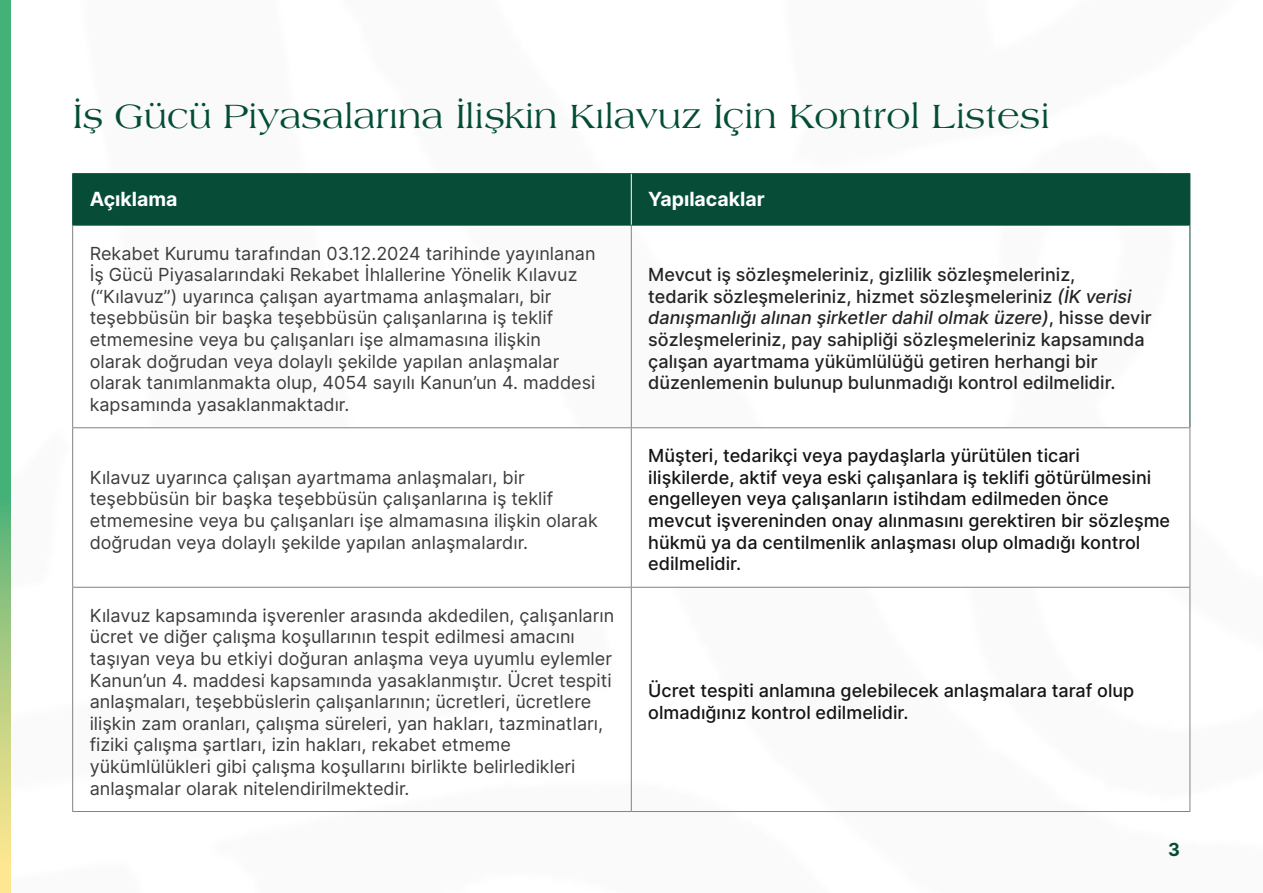
<style>
.page{position:relative;width:1263px;height:893px;background:#fff}
.page>*{position:absolute;margin:0;border:0;box-sizing:border-box;transform-origin:0 0}
.t1{font:36px "Americana Std FUHA Regular";color:#034d37}
.t2{font:700 19.5px "Inter";color:#fff}
.t3{font:18px/21.6px "Inter";color:#3c3c3b}
.t4{font:500 18px/21.6px "Inter";color:#141414}
.t5{font:500 18px/21.6px "Inter";color:#242324}
.t6{font:700 18px "Inter";color:#034d37}
.s1{font-style:italic}
</style>
<div class="page">
<div style="left:73px;top:174px;width:1116px;height:51px;background:#064c37"></div>
<svg style="left:73px;top:428px;width:1116px;height:159px"></svg>
<hr style="left:1189px;top:225px;width:1px;height:202px;background:#064c37">
<hr style="left:72px;top:225px;width:1px;height:202px;background:#828282">
<hr style="left:631px;top:225px;width:1px;height:202px;background:#828282">
<hr style="left:72px;top:428px;width:1px;height:159px;background:#828282">
<hr style="left:631px;top:428px;width:1px;height:159px;background:#828282">
<hr style="left:72px;top:588px;width:1px;height:223px;background:#828282">
<hr style="left:631px;top:588px;width:1px;height:223px;background:#828282">
<hr style="left:72px;top:427px;width:559px;height:1px;background:#828282">
<hr style="left:631px;top:427px;width:559px;height:1px;background:#828282">
<hr style="left:1189px;top:428px;width:1px;height:159px;background:#828282">
<hr style="left:72px;top:587px;width:559px;height:1px;background:#828282">
<hr style="left:631px;top:587px;width:559px;height:1px;background:#828282">
<hr style="left:1189px;top:588px;width:1px;height:223px;background:#828282">
<hr style="left:72px;top:811px;width:559px;height:1px;background:#828282">
<hr style="left:631px;top:811px;width:559px;height:1px;background:#828282">
<hr style="left:631px;top:173px;width:559px;height:1px;background:#064c37">
<hr style="left:1189px;top:174px;width:1px;height:51px;background:#064c37">
<hr style="left:631px;top:225px;width:559px;height:1px;background:#064c37">
<hr style="left:72px;top:173px;width:559px;height:1px;background:#064c37">
<hr style="left:72px;top:225px;width:559px;height:1px;background:#064c37">
<hr style="left:631px;top:174px;width:1px;height:51px;background:#fff">
<hr style="left:72px;top:174px;width:1px;height:51px;background:#064c37">
<svg style="left:0;top:0;width:11px;height:893px;background:#75be7d"></svg>
<h1 class="t1" style="left:72px;top:92px;width:979px">İş Gücü Piyasalarına İlişkin Kılavuz İçin Kontrol Listesi</h1>
<p class="t2" style="left:90px;top:185px;width:89px">Açıklama</p>
<p class="t2" style="left:648px;top:185px;width:118px">Yapılacaklar</p>
<p class="t3" style="left:90px;top:242px;width:507px">Rekabet Kurumu tarafından 03.12.2024 tarihinde yayınlanan İş Gücü Piyasalarındaki Rekabet İhlallerine Yönelik Kılavuz (“Kılavuz”) uyarınca çalışan ayartmama anlaşmaları, bir teşebbüsün bir başka teşebbüsün çalışanlarına iş teklif etmemesine veya bu çalışanları işe almamasına ilişkin olarak doğrudan veya dolaylı şekilde yapılan anlaşmalar olarak tanımlanmakta olup, 4054 sayılı Kanun’un 4. maddesi kapsamında yasaklanmaktadır.</p>
<p class="t5" style="left:648px;top:263px;width:505px">Mevcut iş sözleşmeleriniz, gizlilik sözleşmeleriniz,<br>tedarik sözleşmeleriniz, hizmet sözleşmeleriniz <span class="s1">(İK verisi danışmanlığı alınan şirketler dahil olmak üzere)</span>, hisse devir sözleşmeleriniz, pay sahipliği sözleşmeleriniz kapsamında çalışan ayartmama yükümlülüğü getiren herhangi bir düzenlemenin bulunup bulunmadığı kontrol edilmelidir.</p>
<p class="t3" style="left:90px;top:466px;width:510px">Kılavuz uyarınca çalışan ayartmama anlaşmaları, bir teşebbüsün bir başka teşebbüsün çalışanlarına iş teklif etmemesine veya bu çalışanları işe almamasına ilişkin olarak doğrudan veya dolaylı şekilde yapılan anlaşmalardır.</p>
<p class="t3" style="left:90px;top:604px;width:526px">Kılavuz kapsamında işverenler arasında akdedilen, çalışanların ücret ve diğer çalışma koşullarının tespit edilmesi amacını taşıyan veya bu etkiyi doğuran anlaşma veya uyumlu eylemler Kanun’un 4. maddesi kapsamında yasaklanmıştır. Ücret tespiti anlaşmaları, teşebbüslerin çalışanlarının; ücretleri, ücretlere ilişkin zam oranları, çalışma süreleri, yan hakları, tazminatları, fiziki çalışma şartları, izin hakları, rekabet etmeme yükümlülükleri gibi çalışma koşullarını birlikte belirledikleri anlaşmalar olarak nitelendirilmektedir.</p>
<p class="t4" style="left:648px;top:444px;width:523px">Müşteri, tedarikçi veya paydaşlarla yürütülen ticari ilişkilerde, aktif veya eski çalışanlara iş teklifi götürülmesini engelleyen veya çalışanların istihdam edilmeden önce mevcut işvereninden onay alınmasını gerektiren bir sözleşme hükmü ya da centilmenlik anlaşması olup olmadığı kontrol edilmelidir.</p>
<p class="t4" style="left:648px;top:680px;width:488px">Ücret tespiti anlamına gelebilecek anlaşmalara taraf olup olmadığınız kontrol edilmelidir.</p>
<p class="t6" style="left:1168px;top:836px;width:13px">3</p>
</div>
